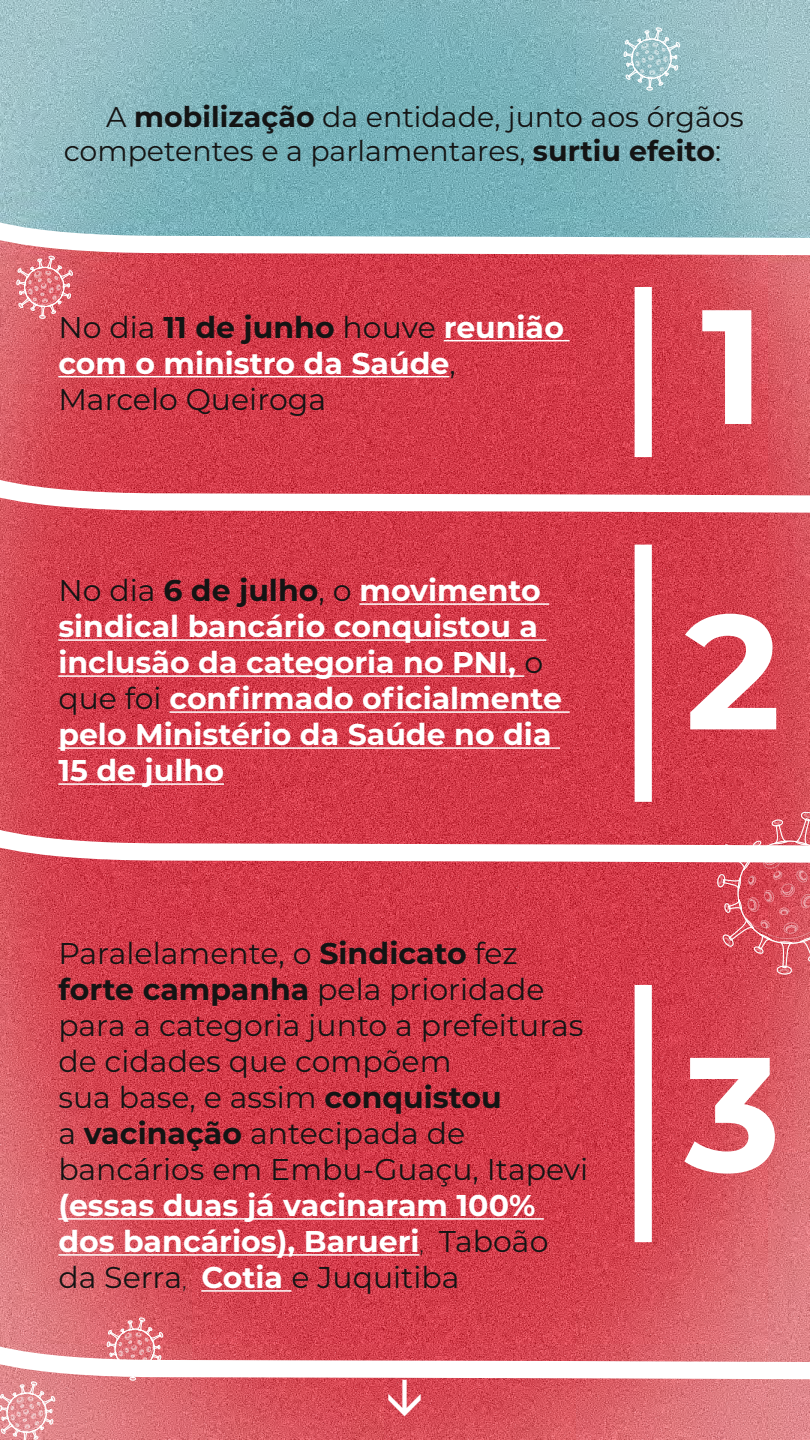
<style>
.page{position:relative;width:810px;height:1440px;background:#fff}
.page>*{position:absolute;margin:0;border:0;box-sizing:border-box;transform-origin:0 0}
.t1{font:700 162.52px/305.4px "Montserrat";color:#fff}
.t2{font:30px/36px "Montserrat";color:#141414}
.t3{font:700 30px/36px "Montserrat";color:#fff}
.t4{font:28.5px/34.2px "Montserrat";color:#141414}
.s1{font-weight:700}
.s2{font-weight:700;color:#fff}
.s3{font-weight:400;color:#141414}
.s4{color:#141414}
.s5{font-weight:300;font-size:22.5px;color:#141414}
</style>
<div class="page">
<img style="left:0;top:0;width:810px;height:1440px">
<svg style="left:0;top:206px;width:810px;height:58px"></svg>
<svg style="left:0;top:463px;width:810px;height:58px"></svg>
<svg style="left:0;top:813px;width:717px;height:58px"></svg>
<svg style="left:0;top:1330px;width:810px;height:58px"></svg>
<div style="left:635px;top:287px;width:17px;height:170px;background:#fff"></div>
<div style="left:635px;top:545px;width:17px;height:257px;background:#fff"></div>
<div style="left:635px;top:985px;width:17px;height:257px;background:#fff"></div>
<hr style="left:444px;top:340px;width:126px;height:1px;background:#fff">
<hr style="left:58px;top:376px;width:391px;height:1px;background:#fff">
<hr style="left:359px;top:603px;width:190px;height:2px;background:#fff">
<hr style="left:58px;top:639px;width:488px;height:2px;background:#fff">
<hr style="left:58px;top:675px;width:466px;height:2px;background:#fff">
<hr style="left:169px;top:711px;width:401px;height:2px;background:#fff">
<hr style="left:58px;top:747px;width:502px;height:2px;background:#fff">
<hr style="left:58px;top:783px;width:166px;height:2px;background:#fff">
<hr style="left:58px;top:1218px;width:486px;height:2px;background:#fff">
<hr style="left:58px;top:1254px;width:362px;height:2px;background:#fff">
<hr style="left:201px;top:1290px;width:90px;height:2px;background:#fff">
<svg style="left:17px;top:255px;width:56px;height:64px;background:#e17e85"></svg>
<svg style="left:0;top:1381px;width:55px;height:59px;background:#e69fa2"></svg>
<svg style="left:107px;top:1317px;width:56px;height:64px"></svg>
<svg style="left:624px;top:27px;width:56px;height:64px;background:#a4c8cd"></svg>
<svg style="left:717px;top:812px;width:93px;height:163px;background:#dd6772"></svg>
<svg style="left:389px;top:1380px;width:33px;height:36px"></svg>
<p class="t4" style="left:64px;top:98px;width:682px;text-indent:43px">A <span class="s1">mobilização</span> da entidade, junto aos órgãos competentes e a parlamentares, <span class="s1">surtiu efeito</span>:</p>
<p class="t2" style="left:58px;top:308px;width:507px">No dia <span class="s1">11 de junho</span> houve <span class="s2">reunião com o ministro da Saúde</span>,<br>Marcelo Queiroga</p>
<p class="t3" style="left:58px;top:571px;width:505px"><span class="s3">No dia</span> <span class="s4">6 de julho</span><span class="s3">, o</span> movimento sindical bancário conquistou a inclusão da categoria no PNI, <span class="s3">o que foi</span> confirmado oficialmente pelo Ministério da Saúde no dia<br>15 de julho</p>
<p class="t2" style="left:58px;top:934px;width:531px">Paralelamente, o <span class="s1">Sindicato</span> fez <span class="s1">forte campanha</span> pela prioridade para a categoria junto a prefeituras de cidades que compõem<br>sua base, e assim <span class="s1">conquistou<br></span>a <span class="s1">vacinação</span> antecipada de bancários em Embu-Guaçu, Itapevi</p>
<p class="t3" style="left:58px;top:1186px;width:492px">(essas duas já vacinaram 100% dos bancários), Barueri<span class="s5">,</span> <span class="s3">Taboão da Serra</span><span class="s5">,</span> Cotia <span class="s3">e Juquitiba</span></p>
<h1 class="t1" style="left:685px;top:205px;width:97px">1<br>2</h1>
<h1 class="t1" style="left:685px;top:953px;width:98px">3</h1>
</div>
